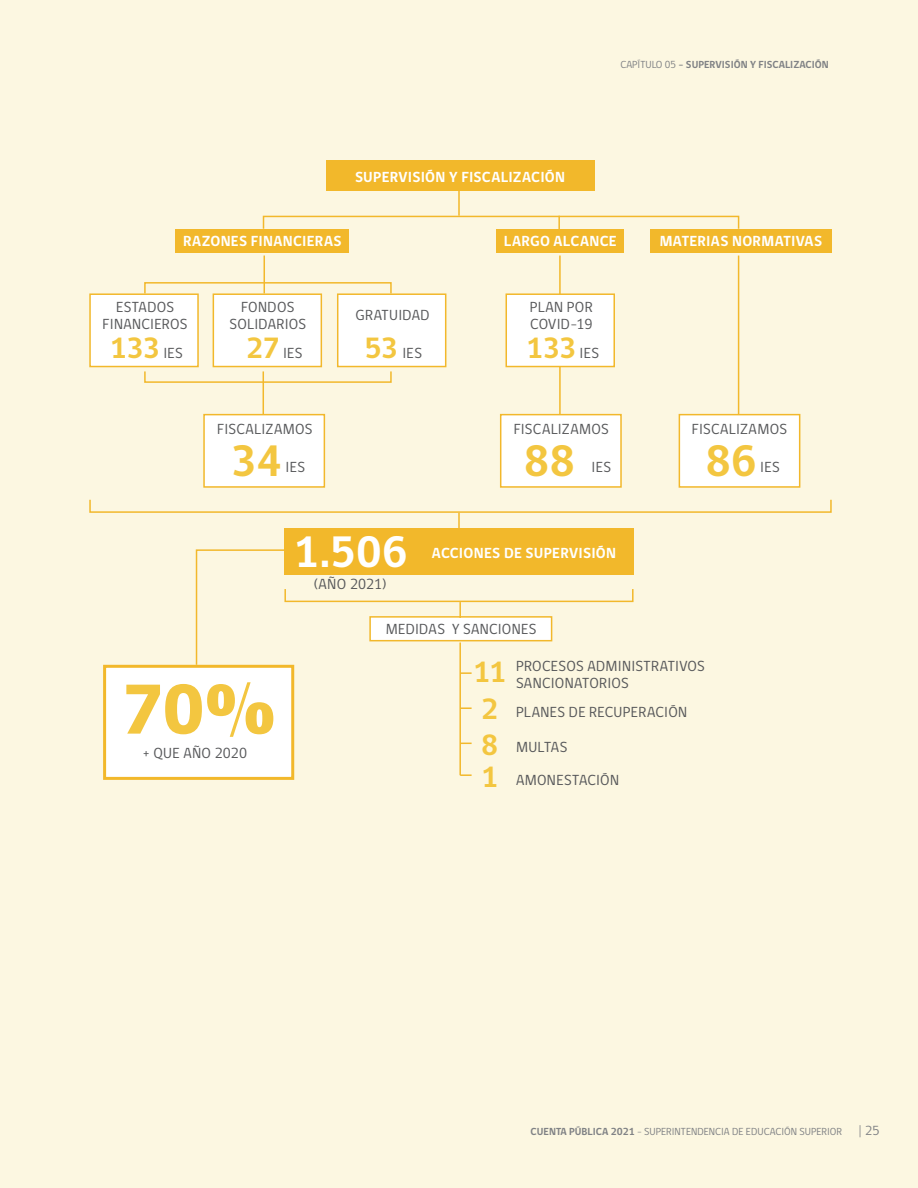
<style>
.page{position:relative;width:918px;height:1188px;background:#fcf7e1}
.page>*{position:absolute;margin:0;border:0;box-sizing:border-box;transform-origin:0 0}
.t1{font:800 72px "gob CL";color:#f3c640}
.t2{font:700 45px "gob CL";color:#f3c640}
.t3{font:700 45px "gob CL";color:#fff}
.t4{font:700 30px "gob CL";letter-spacing:-.02em;color:#f3c640}
.t5{font:15px/16.5px "gob CL";letter-spacing:.02em;color:#57585a}
.t6{font:700 15px "gob CL";letter-spacing:.02em;color:#fff}
.t7{font:10.5px "gob CL";color:#808285}
.t8{font:700 10.5px "gob CL";color:#808285}
.s1{font-weight:400}
.s2{font-weight:700;font-size:30px;color:#f3c640}
.s3{font-weight:400;font-size:15px;color:#57585a}
.s4{font-weight:700}
.s5{font-size:13.5px}
</style>
<div class="page">
<div style="left:679px;top:414px;width:121px;height:74px;background:#fff;border:2px solid #f2b82b"></div>
<div style="left:500px;top:414px;width:122px;height:74px;background:#fff;border:2px solid #f2b82b"></div>
<div style="left:89px;top:293px;width:110px;height:74px;background:#fff;border:2px solid #f2b82b"></div>
<div style="left:203px;top:414px;width:122px;height:74px;background:#fff;border:2px solid #f2b82b"></div>
<div style="left:213px;top:293px;width:109px;height:74px;background:#fff;border:2px solid #f2b82b"></div>
<div style="left:337px;top:293px;width:109px;height:74px;background:#fff;border:2px solid #f2b82b"></div>
<div style="left:369px;top:616px;width:183px;height:25px;background:#fff;border:2px solid #f2b82b"></div>
<div style="left:103px;top:665px;width:191px;height:115px;background:#fff;border:3px solid #f2b82b"></div>
<svg style="left:558px;top:219px;width:2px;height:8px"></svg>
<div style="left:176px;top:229px;width:173px;height:24px;background:#f2b82b"></div>
<div style="left:496px;top:229px;width:128px;height:24px;background:#f2b82b"></div>
<div style="left:650px;top:229px;width:182px;height:24px;background:#f2b82b"></div>
<div style="left:326px;top:161px;width:269px;height:30px;background:#f2b82b"></div>
<hr style="left:738px;top:256px;width:1px;height:159px;background:#f2b82b">
<hr style="left:559px;top:256px;width:2px;height:159px;background:#f2b82b">
<hr style="left:263px;top:371px;width:1px;height:44px;background:#f2b82b">
<div style="left:263px;top:216px;width:476px;height:14px;border:2px solid #f2b82b"></div>
<hr style="left:458px;top:191px;width:2px;height:25px;background:#f2b82b">
<div style="left:144px;top:282px;width:248px;height:12px;border:2px solid #f2b82b"></div>
<hr style="left:264px;top:256px;width:1px;height:37px;background:#f2b82b">
<div style="left:144px;top:371px;width:248px;height:12px;border:2px solid #f2b82b"></div>
<div style="left:89px;top:499px;width:743px;height:14px;border:2px solid #f2b82b"></div>
<svg style="left:458px;top:513px;width:2px;height:16px"></svg>
<div style="left:284px;top:588px;width:350px;height:14px;border:2px solid #f2b82b"></div>
<svg style="left:459px;top:602px;width:2px;height:16px"></svg>
<hr style="left:459px;top:642px;width:2px;height:133px;background:#f2b82b">
<svg style="left:461px;top:672px;width:11px;height:2px"></svg>
<svg style="left:461px;top:707px;width:11px;height:2px"></svg>
<svg style="left:460px;top:774px;width:12px;height:2px"></svg>
<div style="left:506px;top:293px;width:109px;height:74px;background:#fff;border:2px solid #f2b82b"></div>
<svg style="left:195px;top:549px;width:249px;height:117px"></svg>
<div style="left:284px;top:529px;width:350px;height:46px;background:#f2b82b"></div>
<p class="t6" style="left:355px;top:166px;width:212px">SUPERVISIÓN Y FISCALIZACIÓN</p>
<p class="t8" style="left:620px;top:58px;width:210px"><span class="s1">CAPÍTULO 05</span> - SUPERVISIÓN Y FISCALIZACIÓN</p>
<p class="t6" style="left:183px;top:231px;width:160px">RAZONES FINANCIERAS</p>
<p class="t6" style="left:504px;top:231px;width:114px">LARGO ALCANCE</p>
<p class="t6" style="left:660px;top:231px;width:164px">MATERIAS NORMATIVAS</p>
<p class="t5" style="left:103px;top:299px;width:86px;text-align:center">ESTADOS<br>FINANCIEROS</p>
<p class="t5" style="left:229px;top:299px;width:78px;text-align:center">FONDOS<br>SOLIDARIOS</p>
<p class="t5" style="left:355px;top:307px;width:76px">GRATUIDAD</p>
<p class="t5" style="left:246px;top:345px;width:58px"><span class="s2">27</span> IES</p>
<p class="t5" style="left:365px;top:345px;width:59px"><span class="s2">53</span> IES</p>
<h3 class="t4" style="left:110px;top:328px;width:75px">133 <span class="s3">IES</span></h3>
<p class="t5" style="left:530px;top:299px;width:64px">PLAN POR<br>COVID-19</p>
<h3 class="t4" style="left:526px;top:328px;width:75px">133 <span class="s3">IES</span></h3>
<p class="t5" style="left:217px;top:421px;width:97px">FISCALIZAMOS</p>
<h2 class="t2" style="left:231px;top:430px;width:53px">34</h2>
<p class="t5" style="left:286px;top:459px;width:21px">IES</p>
<p class="t5" style="left:514px;top:421px;width:97px">FISCALIZAMOS</p>
<p class="t5" style="left:692px;top:421px;width:97px">FISCALIZAMOS</p>
<h2 class="t2" style="left:524px;top:430px;width:53px">88</h2>
<h2 class="t2" style="left:706px;top:430px;width:53px">86</h2>
<p class="t5" style="left:592px;top:459px;width:21px">IES</p>
<p class="t5" style="left:760px;top:459px;width:21px">IES</p>
<h2 class="t3" style="left:293px;top:521px;width:116px">1.506</h2>
<p class="t6" style="left:432px;top:543px;width:186px">ACCIONES DE SUPERVISIÓN</p>
<h1 class="t1" style="left:122px;top:660px;width:156px">70%</h1>
<p class="t5" style="left:143px;top:745px;width:106px">+ QUE AÑO 2020</p>
<p class="t5" style="left:314px;top:577px;width:74px">(AÑO 2021)</p>
<p class="t5" style="left:386px;top:621px;width:152px">MEDIDAS Y SANCIONES</p>
<p class="t5" style="left:516px;top:657px;width:190px;line-height:17.1px;text-indent:-43px"><span class="s2">11</span> PROCESOS ADMINISTRATIVOS<br>SANCIONATORIOS</p>
<p class="t5" style="left:481px;top:705px;width:208px"><span class="s2">2</span> PLANES DE RECUPERACIÓN</p>
<p class="t5" style="left:481px;top:731px;width:139px;line-height:33px"><span class="s2">8</span> MULTAS<br><span class="s2">1</span> AMONESTACIÓN</p>
<p class="t7" style="left:531px;top:1124px;width:351px"><span class="s4">CUENTA PÚBLICA 2021</span> - SUPERINTENDENCIA DE EDUCACIÓN SUPERIOR <span class="s5">| 25</span></p>
</div>
